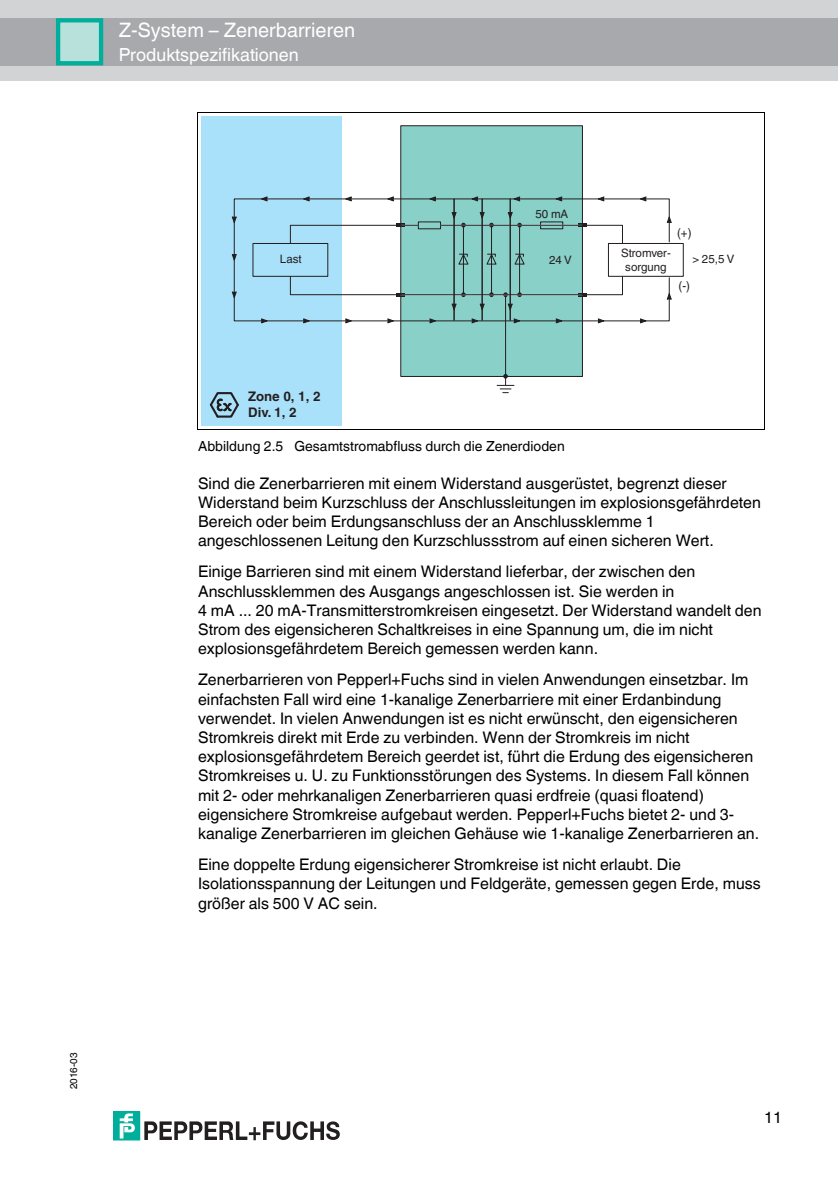
<style>
.page{position:relative;width:838px;height:1192px;background:#fff}
.page>*{position:absolute;margin:0;border:0;box-sizing:border-box;transform-origin:0 0}
.t1{font:20px "Helvetica World";color:#fff}
.t2{font:18px "Helvetica World";color:#fff}
.t3{font:16px/19.2px "Helvetica World";color:#000}
.t4{font:14px "Helvetica World";letter-spacing:.005em;color:#000}
.t5{font:700 13.2px/15.8px "Helvetica World";color:#231f20}
.t6{font:12.4px "Helvetica World";color:#231f20;scale:.94 1}
.t7{font:11.6px/14px "Helvetica World";color:#231f20;text-align:center}
.t8{font:10px "Helvetica World";color:#000}
</style>
<div class="page">
<div style="left:0;top:0;width:838px;height:80px;background:#d1d3d4"></div>
<div style="left:0;top:18px;width:838px;height:48px;background:#a7a9ac"></div>
<div style="left:56px;top:19px;width:45px;height:45px;background:#b8e1dc"></div>
<div style="left:56px;top:18px;width:47px;height:47px;border:4px solid #00ae9c"></div>
<div style="left:113px;top:1112px;width:27px;height:28px;background:#00ae9c"></div>
<svg style="left:120px;top:1113px;width:15px;height:26px"></svg>
<svg style="left:144px;top:1121px;width:196px;height:20px"></svg>
<hr style="left:197px;top:113px;width:1px;height:317px;background:#000">
<hr style="left:764px;top:113px;width:1px;height:317px;background:#000">
<hr style="left:197px;top:112px;width:568px;height:1px;background:#000">
<hr style="left:197px;top:430px;width:568px;height:1px;background:#000">
<div style="left:202px;top:116px;width:140px;height:310px;background:#aae1fa"></div>
<div style="left:401px;top:126px;width:181px;height:250px;background:#88d0c8"></div>
<div style="left:400px;top:125px;width:183px;height:252px;border:1px solid #231f20"></div>
<svg style="left:209px;top:392px;width:30px;height:26px"></svg>
<hr style="left:505px;top:295px;width:1px;height:90px;background:#231f20">
<svg style="left:497px;top:385px;width:17px;height:8px"></svg>
<div style="left:608px;top:243px;width:76px;height:34px;border:1px solid #231f20"></div>
<svg style="left:233px;top:198px;width:437px;height:124px"></svg>
<svg style="left:639px;top:196px;width:8px;height:11px"></svg>
<svg style="left:597px;top:196px;width:8px;height:11px"></svg>
<svg style="left:555px;top:196px;width:8px;height:11px"></svg>
<svg style="left:507px;top:196px;width:15px;height:31px"></svg>
<svg style="left:451px;top:196px;width:43px;height:31px"></svg>
<svg style="left:429px;top:196px;width:8px;height:11px"></svg>
<svg style="left:387px;top:196px;width:8px;height:11px"></svg>
<svg style="left:345px;top:196px;width:8px;height:11px"></svg>
<svg style="left:303px;top:196px;width:8px;height:11px"></svg>
<svg style="left:261px;top:196px;width:7px;height:11px"></svg>
<svg style="left:260px;top:312px;width:8px;height:12px"></svg>
<svg style="left:302px;top:312px;width:8px;height:12px"></svg>
<svg style="left:344px;top:312px;width:8px;height:12px"></svg>
<svg style="left:387px;top:312px;width:7px;height:12px"></svg>
<svg style="left:429px;top:312px;width:7px;height:12px"></svg>
<svg style="left:471px;top:303px;width:15px;height:21px"></svg>
<svg style="left:507px;top:303px;width:14px;height:21px"></svg>
<svg style="left:555px;top:312px;width:8px;height:12px"></svg>
<svg style="left:597px;top:312px;width:8px;height:12px"></svg>
<svg style="left:639px;top:312px;width:8px;height:12px"></svg>
<svg style="left:666px;top:294px;width:6px;height:7px"></svg>
<svg style="left:666px;top:217px;width:6px;height:7px"></svg>
<svg style="left:231px;top:216px;width:7px;height:7px"></svg>
<svg style="left:231px;top:253px;width:7px;height:7px"></svg>
<svg style="left:231px;top:291px;width:7px;height:7px"></svg>
<svg style="left:503px;top:374px;width:5px;height:5px"></svg>
<p class="t1" style="left:119px;top:13px;width:238px">Z-System – Zenerbarrieren</p>
<p class="t2" style="left:119px;top:40px;width:182px">Produktspezifikationen</p>
<p class="t8" style="left:65px;top:1089px;width:38px;rotate:-90deg">2016-03</p>
<p class="t7" style="left:535px;top:208px;width:34px">50 mA</p>
<p class="t7" style="left:549px;top:254px;width:24px">24 V</p>
<p class="t7" style="left:621px;top:247px;width:51px">Stromver&shy;sorgung</p>
<p class="t6" style="left:677px;top:229px;width:17px">(+)</p>
<p class="t7" style="left:280px;top:253px;width:23px">Last</p>
<p class="t7" style="left:692px;top:253px;width:43px">&gt; 25,5 V</p>
<p class="t5" style="left:248px;top:389px;width:74px">Zone 0, 1, 2<br>Div. 1, 2</p>
<p class="t6" style="left:679px;top:281px;width:14px">(-)</p>
<p class="t4" style="left:198px;top:435px;width:368px">Abbildung 2.5 Gesamtstromabfluss durch die Zenerdioden</p>
<p class="t3" style="left:198px;top:472px;width:564px">Sind die Zenerbarrieren mit einem Widerstand ausgerüstet, begrenzt dieser Widerstand beim Kurzschluss der Anschlussleitungen im explosionsgefährdeten Bereich oder beim Erdungsanschluss der an Anschlussklemme 1 angeschlossenen Leitung den Kurzschlussstrom auf einen sicheren Wert.</p>
<p class="t3" style="left:198px;top:561px;width:565px">Einige Barrieren sind mit einem Widerstand lieferbar, der zwischen den Anschlussklemmen des Ausgangs angeschlossen ist. Sie werden in<br>4 mA ... 20 mA-Transmitterstromkreisen eingesetzt. Der Widerstand wandelt den Strom des eigensicheren Schaltkreises in eine Spannung um, die im nicht explosionsgefährdetem Bereich gemessen werden kann.</p>
<p class="t3" style="left:198px;top:669px;width:563px">Zenerbarrieren von Pepperl+Fuchs sind in vielen Anwendungen einsetzbar. Im einfachsten Fall wird eine 1-kanalige Zenerbarriere mit einer Erdanbindung verwendet. In vielen Anwendungen ist es nicht erwünscht, den eigensicheren Stromkreis direkt mit Erde zu verbinden. Wenn der Stromkreis im nicht explosionsgefährdetem Bereich geerdet ist, führt die Erdung des eigensicheren Stromkreises u. U. zu Funktionsstörungen des Systems. In diesem Fall können mit 2- oder mehrkanaligen Zenerbarrieren quasi erdfreie (quasi floatend) eigensichere Stromkreise aufgebaut werden. Pepperl+Fuchs bietet 2- und 3- kanalige Zenerbarrieren im gleichen Gehäuse wie 1-kanalige Zenerbarrieren an.</p>
<p class="t3" style="left:198px;top:853px;width:564px">Eine doppelte Erdung eigensicherer Stromkreise ist nicht erlaubt. Die<br>Isolationsspannung der Leitungen und Feldgeräte, gemessen gegen Erde, muss größer als 500 V AC sein.</p>
<p class="t3" style="left:764px;top:1106px;width:19px">11</p>
</div>
